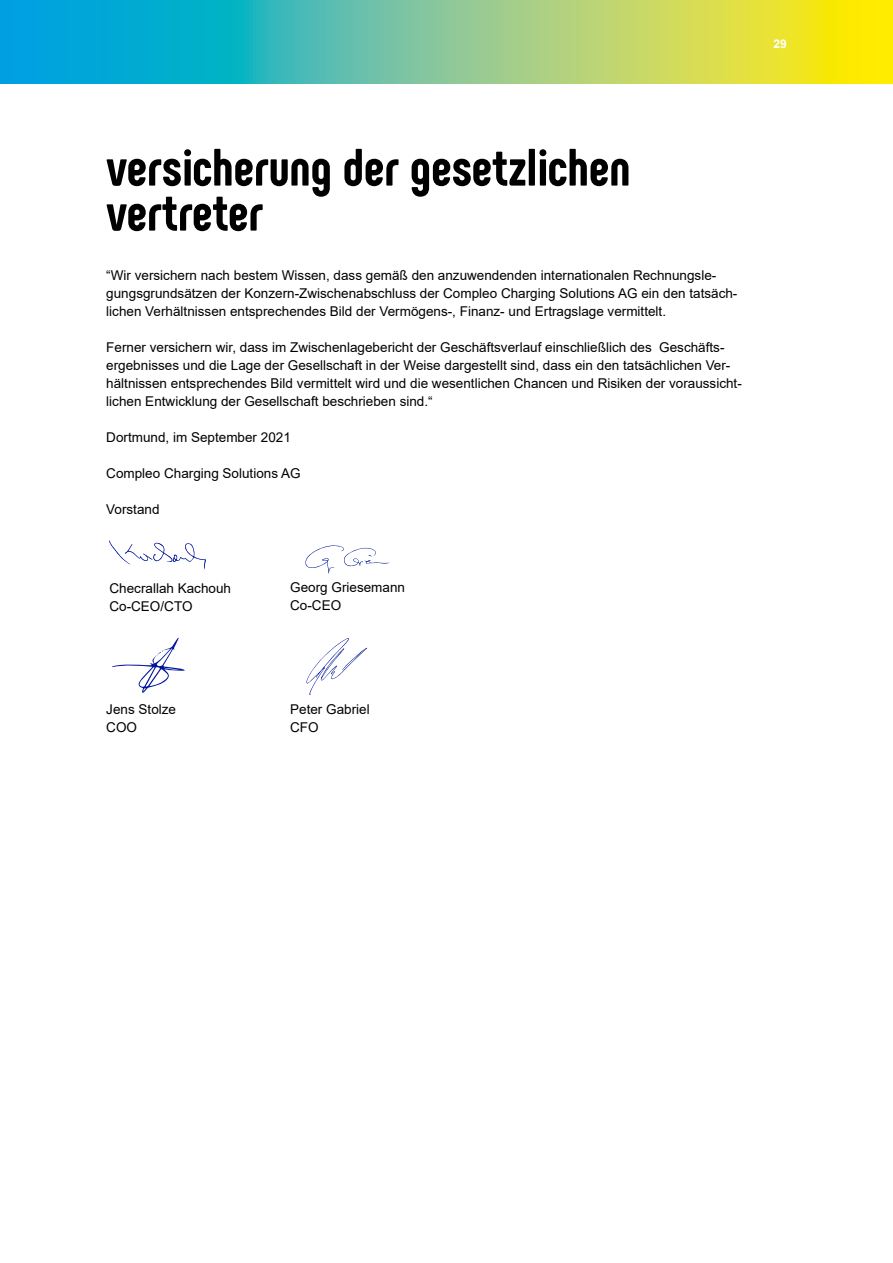
<style>
.page{position:relative;width:893px;height:1263px;background:#fff}
.page>*{position:absolute;margin:0;border:0;box-sizing:border-box;transform-origin:0 0}
.t1{font:800 52.5px/45px "Phenomena";color:#000}
.t2{font:13.5px/18px "Arial";color:#000}
.t3{font:700 12px "Arial";color:#fff}
</style>
<div class="page">
<svg style="left:0;top:0;width:893px;height:84px"></svg>
<svg style="left:305px;top:545px;width:84px;height:28px"></svg>
<svg style="left:112px;top:638px;width:73px;height:55px"></svg>
<svg style="left:109px;top:540px;width:97px;height:29px"></svg>
<svg style="left:306px;top:638px;width:61px;height:57px"></svg>
<p class="t3" style="left:773px;top:35px;width:15px">29</p>
<h1 class="t1" style="left:106px;top:145px;width:526px">versicherung der gesetzlichen vertreter</h1>
<p class="t2" style="left:106px;top:266px;width:633px">“Wir versichern nach bestem Wissen, dass gemäß den anzuwendenden internationalen Rechnungsle&shy;gungsgrundsätzen der Konzern-Zwischenabschluss der Compleo Charging Solutions AG ein den tatsäch&shy;lichen Verhältnissen entsprechendes Bild der Vermögens-, Finanz- und Ertragslage vermittelt.</p>
<p class="t2" style="left:106px;top:338px;width:637px">Ferner versichern wir, dass im Zwischenlagebericht der Geschäftsverlauf einschließlich des Geschäfts&shy;ergebnisses und die Lage der Gesellschaft in der Weise dargestellt sind, dass ein den tatsächlichen Ver&shy;hältnissen entsprechendes Bild vermittelt wird und die wesentlichen Chancen und Risiken der voraussicht&shy;lichen Entwicklung der Gesellschaft beschrieben sind.“</p>
<p class="t2" style="left:106px;top:428px;width:186px">Dortmund, im September 2021</p>
<p class="t2" style="left:106px;top:464px;width:196px">Compleo Charging Solutions AG</p>
<p class="t2" style="left:106px;top:500px;width:55px">Vorstand</p>
<p class="t2" style="left:109px;top:579px;width:123px">Checrallah Kachouh<br>Co-CEO/CTO</p>
<p class="t2" style="left:290px;top:578px;width:116px">Georg Griesemann<br>Co-CEO</p>
<p class="t2" style="left:106px;top:701px;width:71px">Jens Stolze<br>COO</p>
<p class="t2" style="left:290px;top:701px;width:81px">Peter Gabriel<br>CFO</p>
</div>
